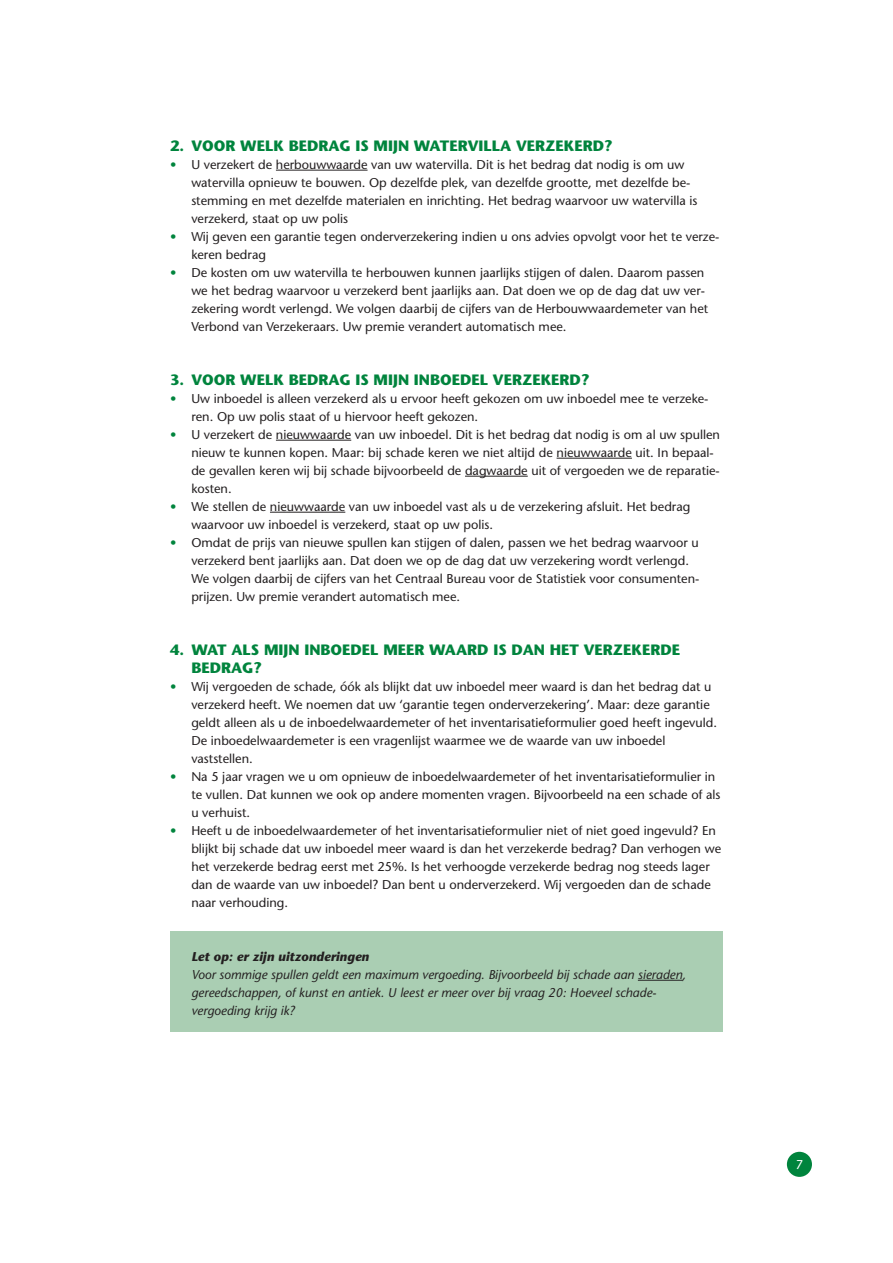
<style>
.page{position:relative;width:893px;height:1263px;background:#fff}
.page>*{position:absolute;margin:0;border:0;box-sizing:border-box;transform-origin:0 0}
.Tussenkopje{font:700 15px/18px "Stone Sans";color:#00843d}
.Body{font:12.75px/18px "Stone Sans";color:#231f20}
.Italic{font:italic 12.75px/18px "Stone Sans";color:#231f20}
.Bold_Italic{font:italic 700 12.75px "Stone Sans";color:#231f20}
.Body-2{font:12.75px "Stone Sans";color:#fff}
.s1{color:#00843d}
</style>
<div class="page">
<div style="left:170px;top:932px;width:553px;height:100px;background:#aaceb3"></div>
<div style="left:787px;top:1152px;width:25px;height:25px;background:#00843d;border-radius:50%"></div>
<hr style="left:276px;top:170px;width:92px;height:1px;background:#231f20">
<hr style="left:276px;top:440px;width:75px;height:1px;background:#231f20">
<hr style="left:557px;top:458px;width:75px;height:1px;background:#231f20">
<hr style="left:465px;top:476px;width:63px;height:1px;background:#231f20">
<hr style="left:270px;top:512px;width:75px;height:1px;background:#231f20">
<hr style="left:638px;top:980px;width:45px;height:1px;background:#231f20">
<p class="Tussenkopje" style="left:170px;top:136px;width:444px">2. VOOR WELK BEDRAG IS MIJN WATERVILLA VERZEKERD?</p>
<p class="Body" style="left:191px;top:155px;width:508px;text-indent:-21px"><span class="s1">•</span> U verzekert de herbouwwaarde van uw watervilla. Dit is het bedrag dat nodig is om uw watervilla opnieuw te bouwen. Op dezelfde plek, van dezelfde grootte, met dezelfde be&shy;stemming en met dezelfde materialen en inrichting. Het bedrag waarvoor uw watervilla is verzekerd, staat op uw polis</p>
<p class="Body" style="left:191px;top:227px;width:530px;text-indent:-21px"><span class="s1">•</span> Wij geven een garantie tegen onderverzekering indien u ons advies opvolgt voor het te verze&shy;keren bedrag</p>
<p class="Body" style="left:191px;top:263px;width:518px;text-indent:-21px"><span class="s1">•</span> De kosten om uw watervilla te herbouwen kunnen jaarlijks stijgen of dalen. Daarom passen we het bedrag waarvoor u verzekerd bent jaarlijks aan. Dat doen we op de dag dat uw ver&shy;zekering wordt verlengd. We volgen daarbij de cijfers van de Herbouwwaardemeter van het Verbond van Verzekeraars. Uw premie verandert automatisch mee.</p>
<p class="Tussenkopje" style="left:170px;top:370px;width:421px">3. VOOR WELK BEDRAG IS MIJN INBOEDEL VERZEKERD?</p>
<p class="Body" style="left:191px;top:389px;width:519px;text-indent:-21px"><span class="s1">•</span> Uw inboedel is alleen verzekerd als u ervoor heeft gekozen om uw inboedel mee te verzeke&shy;ren. Op uw polis staat of u hiervoor heeft gekozen.</p>
<p class="Body" style="left:191px;top:425px;width:530px;text-indent:-21px"><span class="s1">•</span> U verzekert de nieuwwaarde van uw inboedel. Dit is het bedrag dat nodig is om al uw spullen nieuw te kunnen kopen. Maar: bij schade keren we niet altijd de nieuwwaarde uit. In bepaal&shy;de gevallen keren wij bij schade bijvoorbeeld de dagwaarde uit of vergoeden we de reparatie&shy;kosten.</p>
<p class="Body" style="left:191px;top:497px;width:500px;text-indent:-21px"><span class="s1">•</span> We stellen de nieuwwaarde van uw inboedel vast als u de verzekering afsluit. Het bedrag waarvoor uw inboedel is verzekerd, staat op uw polis.</p>
<p class="Body" style="left:191px;top:533px;width:510px;text-indent:-21px"><span class="s1">•</span> Omdat de prijs van nieuwe spullen kan stijgen of dalen, passen we het bedrag waarvoor u verzekerd bent jaarlijks aan. Dat doen we op de dag dat uw verzekering wordt verlengd.<br>We volgen daarbij de cijfers van het Centraal Bureau voor de Statistiek voor consumenten&shy;prijzen. Uw premie verandert automatisch mee.</p>
<p class="Tussenkopje" style="left:191px;top:640px;width:490px;text-indent:-21px">4. WAT ALS MIJN INBOEDEL MEER WAARD IS DAN HET VERZEKERDE<br>BEDRAG?</p>
<p class="Body" style="left:191px;top:677px;width:527px;text-indent:-21px"><span class="s1">•</span> Wij vergoeden de schade, óók als blijkt dat uw inboedel meer waard is dan het bedrag dat u verzekerd heeft. We noemen dat uw ‘garantie tegen onderverzekering’. Maar: deze garantie geldt alleen als u de inboedelwaardemeter of het inventarisatieformulier goed heeft ingevuld.<br>De inboedelwaardemeter is een vragenlijst waarmee we de waarde van uw inboedel vaststellen.</p>
<p class="Body" style="left:191px;top:767px;width:531px;text-indent:-21px"><span class="s1">•</span> Na 5 jaar vragen we u om opnieuw de inboedelwaardemeter of het inventarisatieformulier in te vullen. Dat kunnen we ook op andere momenten vragen. Bijvoorbeeld na een schade of als u verhuist.</p>
<p class="Body" style="left:191px;top:821px;width:531px;text-indent:-21px"><span class="s1">•</span> Heeft u de inboedelwaardemeter of het inventarisatieformulier niet of niet goed ingevuld? En blijkt bij schade dat uw inboedel meer waard is dan het verzekerde bedrag? Dan verhogen we het verzekerde bedrag eerst met 25%. Is het verhoogde verzekerde bedrag nog steeds lager dan de waarde van uw inboedel? Dan bent u onderverzekerd. Wij vergoeden dan de schade naar verhouding.</p>
<p class="Bold_Italic" style="left:191px;top:948px;width:179px">Let op: er zijn uitzonderingen</p>
<p class="Italic" style="left:191px;top:965px;width:496px">Voor sommige spullen geldt een maximum vergoeding. Bijvoorbeeld bij schade aan sieraden,</p>
<p class="Italic" style="left:191px;top:983px;width:467px">gereedschappen, of kunst en antiek. U leest er meer over bij vraag 20: Hoeveel schade&shy;vergoeding krijg ik?</p>
<p class="Body-2" style="left:796px;top:1156px;width:9px">7</p>
</div>
